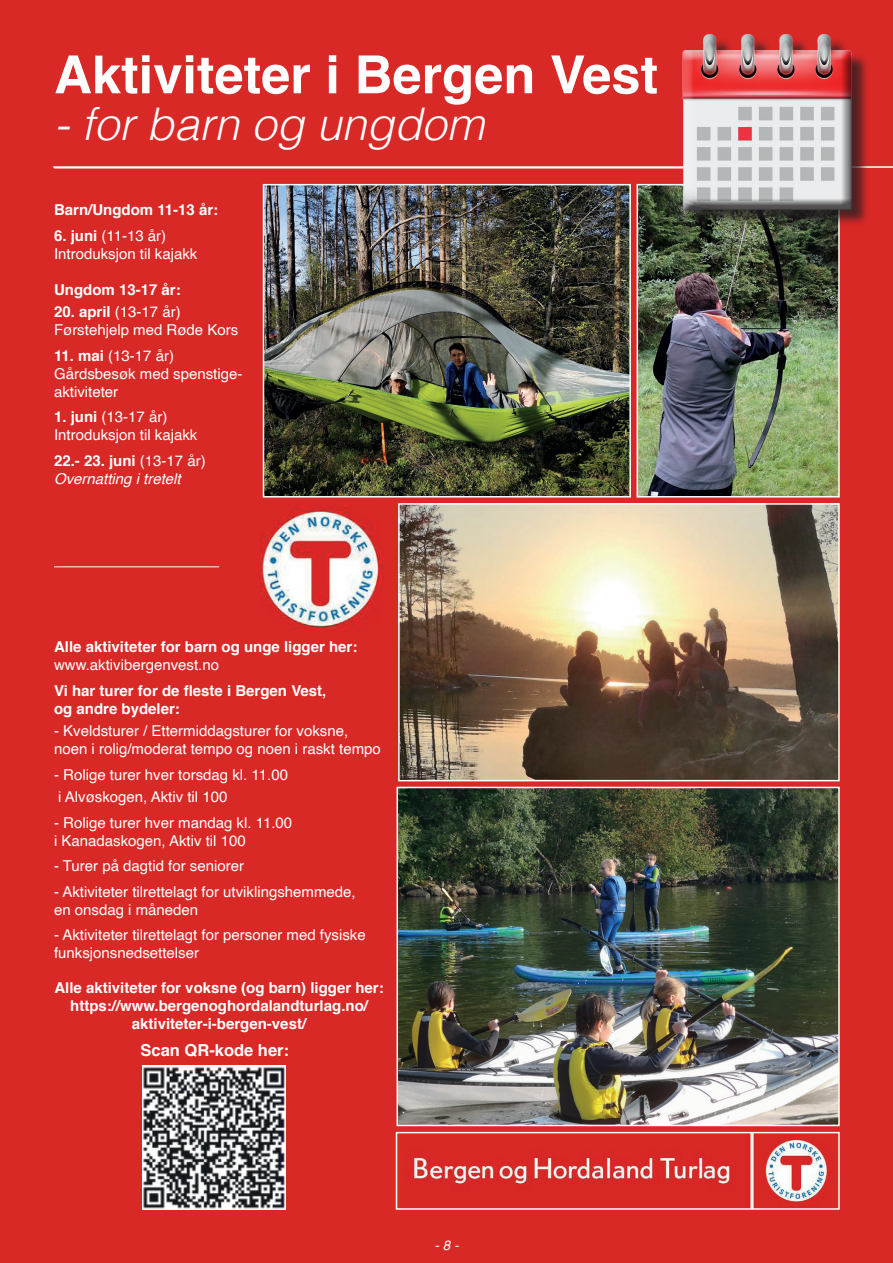
<style>
.page{position:relative;width:893px;height:1263px;background:#d92927}
.page>*{position:absolute;margin:0;border:0;box-sizing:border-box;transform-origin:0 0}
.t1{font:700 52.5px "Helvetica";color:#fff}
.t2{font:italic 300 45px "Helvetica";color:#fff}
.t3{font:700 16.5px "Helvetica";color:#fff}
.t4{font:15px/18px "Helvetica";color:#fff}
.t5{font:700 15px/18px "Helvetica";color:#fff}
.t6{font:italic 15px/18px "Helvetica";color:#fff}
.t7{font:italic 13.5px "Helvetica";color:#fff}
.s1{font-weight:700}
.s2{font-weight:700;font-style:normal}
.s3{font-style:normal}
</style>
<div class="page">
<img style="left:142px;top:1066px;width:143px;height:144px">
<img style="left:399px;top:790px;width:438px;height:333px">
<div style="left:396px;top:787px;width:444px;height:339px;border:2px solid #fff"></div>
<hr style="left:54px;top:167px;width:786px;height:2px;background:#fff">
<img style="left:409px;top:1135px;width:423px;height:72px">
<div style="left:396px;top:1132px;width:444px;height:78px;border:2px solid #fff"></div>
<img style="left:640px;top:187px;width:197px;height:307px">
<div style="left:637px;top:184px;width:203px;height:313px;border:2px solid #fff"></div>
<hr style="left:54px;top:567px;width:165px;height:1px;background:#fff">
<img style="left:401px;top:506px;width:436px;height:272px">
<div style="left:398px;top:503px;width:442px;height:278px;border:2px solid #fff"></div>
<img style="left:266px;top:187px;width:362px;height:307px">
<div style="left:263px;top:184px;width:368px;height:313px;border:2px solid #fff"></div>
<img style="left:261px;top:504px;width:122px;height:127px">
<hr style="left:53px;top:166px;width:840px;height:2px;background:#fff">
<img style="left:666px;top:57px;width:227px;height:173px">
<div style="left:672px;top:23px;width:187px;height:193px;background:#d92927"></div>
<div style="left:675px;top:29px;width:187px;height:191px;background:#231f20;opacity:.75"></div>
<h1 class="t1" style="left:54px;top:32px;width:605px">Aktiviteter i Bergen Vest</h1>
<h2 class="t2" style="left:54px;top:85px;width:432px">- for barn og ungdom</h2>
<p class="t5" style="left:54px;top:201px;width:166px">Barn/Ungdom 11-13 år:</p>
<p class="t4" style="left:54px;top:227px;width:145px"><span class="s1">6. juni</span> (11-13 år)<br>Introduksjon til kajakk</p>
<p class="t5" style="left:54px;top:281px;width:128px">Ungdom 13-17 år:</p>
<p class="t4" style="left:54px;top:304px;width:186px"><span class="s1">20. april</span> (13-17 år)<br>Førstehjelp med Røde Kors</p>
<p class="t4" style="left:54px;top:347px;width:190px"><span class="s1">11. mai</span> (13-17 år)<br>Gårdsbesøk med spenstige&shy;aktiviteter</p>
<p class="t4" style="left:54px;top:409px;width:145px"><span class="s1">1. juni</span> (13-17 år)<br>Introduksjon til kajakk</p>
<p class="t6" style="left:54px;top:452px;width:153px"><span class="s2">22.- 23. juni</span> <span class="s3">(13-17 år)<br></span>Overnatting i tretelt</p>
<p class="t5" style="left:54px;top:638px;width:305px">Alle aktiviteter for barn og unge ligger her:</p>
<p class="t4" style="left:54px;top:656px;width:167px">www.aktivibergenvest.no</p>
<p class="t5" style="left:54px;top:682px;width:274px">Vi har turer for de fleste i Bergen Vest, og andre bydeler:</p>
<p class="t4" style="left:54px;top:722px;width:328px">- Kveldsturer / Ettermiddagsturer for voksne, noen i rolig/moderat tempo og noen i raskt tempo</p>
<p class="t4" style="left:54px;top:764px;width:236px;line-height:22.5px">- Rolige turer hver torsdag kl. 11.00 i Alvøskogen, Aktiv til 100</p>
<p class="t4" style="left:54px;top:814px;width:240px">- Rolige turer hver mandag kl. 11.00 i Kanadaskogen, Aktiv til 100</p>
<p class="t4" style="left:54px;top:857px;width:192px">- Turer på dagtid for seniorer</p>
<p class="t4" style="left:54px;top:883px;width:303px">- Aktiviteter tilrettelagt for utviklingshemmede, en onsdag i måneden</p>
<p class="t4" style="left:54px;top:926px;width:313px">- Aktiviteter tilrettelagt for personer med fysiske funksjonsnedsettelser</p>
<p class="t5" style="left:54px;top:979px;width:331px;text-align:center">Alle aktiviteter for voksne (og barn) ligger her: https://www.bergenoghordalandturlag.no/ aktiviteter-i-bergen-vest/</p>
<p class="t3" style="left:141px;top:1037px;width:150px">Scan QR-kode her:</p>
<p class="t7" style="left:434px;top:1235px;width:26px">- 8 -</p>
</div>
